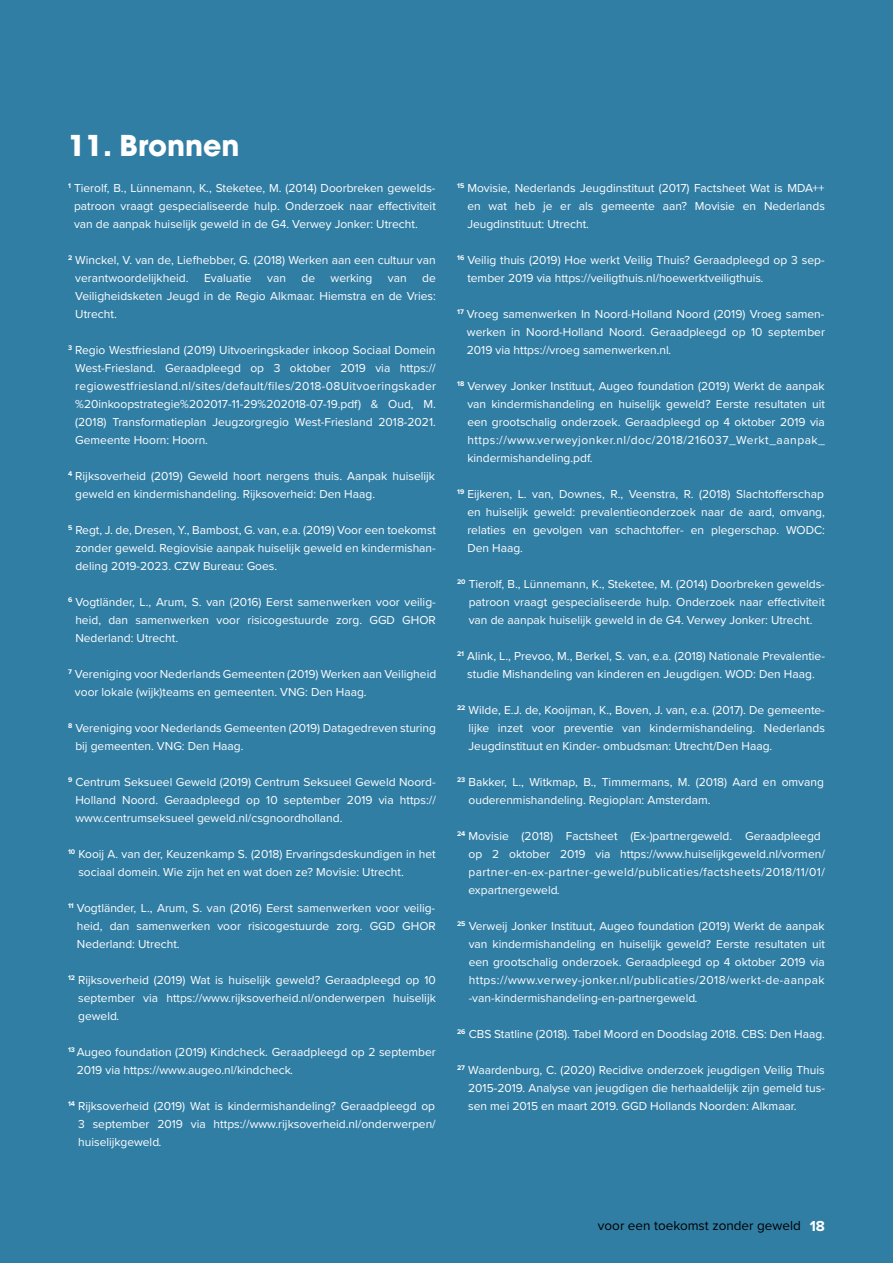
<style>
.page{position:relative;width:893px;height:1263px;background:#317ea5}
.page>*{position:absolute;margin:0;border:0;box-sizing:border-box;transform-origin:0 0}
.t1{font:700 28.5px "ITC Avant Garde Pro";color:#fff}
.t2{font:13.5px "Proxima Nova";color:#000}
.t3{font:12px/18px "Proxima Nova";color:#fff;text-align:justify}
.s1{font-style:italic}
.s2{font-weight:700;font-size:15px;color:#fff}
</style>
<div class="page">
<h1 class="t1" style="left:68px;top:126px;width:173px">11. Bronnen</h1>
<p class="t3" style="left:74px;top:179px;width:363px;text-indent:-6px"><sup>1</sup> Tierolf, B., Lünnemann, K., Steketee, M. (2014) Doorbreken gewelds&shy;patroon vraagt gespecialiseerde hulp. Onderzoek naar effectiviteit van de aanpak huiselijk geweld in de G4. Verwey Jonker: Utrecht.</p>
<p class="t3" style="left:75px;top:251px;width:362px;text-indent:-7px"><sup>2</sup> Winckel, V. van de, Liefhebber, G. (2018) Werken aan een cultuur van verantwoordelijkheid.</p>
<p class="t3" style="left:75px;top:269px;width:362px;text-indent:347px">de Veiligheidsketen Jeugd in de Regio Alkmaar. Hiemstra en de Vries:<br>Utrecht.</p>
<p class="t3" style="left:75px;top:341px;width:362px;text-indent:-7px"><sup>3</sup> Regio Westfriesland (2019) Uitvoeringskader inkoop Sociaal Domein West-Friesland. Geraadpleegd op 3 oktober 2019 via https:// regiowestfriesland.nl/sites/default/files/2018-08Uitvoeringskader %20inkoopstrategie%202017-11-29%202018-07-19.pdf) &amp; Oud, M. (2018) Transformatieplan Jeugzorgregio West-Friesland 2018-2021.<br>Gemeente Hoorn: Hoorn.</p>
<p class="t3" style="left:75px;top:467px;width:361px;text-indent:-7px"><sup>4</sup> Rijksoverheid (2019) Geweld hoort nergens thuis. Aanpak huiselijk geweld en kindermishandeling. Rijksoverheid: Den Haag.</p>
<p class="t3" style="left:75px;top:521px;width:362px;text-indent:-7px"><sup>5</sup> Regt, J. de, Dresen, Y., Bambost, G. van, e.a. (2019) Voor een toekomst zonder geweld. Regiovisie aanpak huiselijk geweld en kindermishan&shy;deling 2019-2023. CZW Bureau: Goes.</p>
<p class="t3" style="left:75px;top:593px;width:362px;text-indent:-7px"><sup>6</sup> Vogtländer, L., Arum, S. van (2016) Eerst samenwerken voor veilig&shy;heid, dan samenwerken voor risicogestuurde zorg. GGD GHOR Nederland: Utrecht.</p>
<p class="t3" style="left:75px;top:665px;width:363px;text-indent:-7px"><sup>7</sup> Vereniging voor Nederlands Gemeenten (2019) Werken aan Veiligheid voor lokale (wijk)teams en gemeenten. VNG: Den Haag.</p>
<p class="t3" style="left:75px;top:719px;width:362px;text-indent:-7px"><sup>8</sup> Vereniging voor Nederlands Gemeenten (2019) Datagedreven sturing bij gemeenten. VNG: Den Haag.</p>
<p class="t3" style="left:75px;top:773px;width:362px;text-indent:-7px"><sup>9</sup> Centrum Seksueel Geweld (2019) Centrum Seksueel Geweld Noord-Holland Noord. Geraadpleegd op 10 september 2019 via https:// www.centrumseksueel geweld.nl/csgnoordholland.</p>
<p class="t3" style="left:78px;top:845px;width:359px;text-indent:-10px"><sup>10</sup> Kooij A. van der, Keuzenkamp S. (2018) Ervaringsdeskundigen in het sociaal domein. Wie zijn het en wat doen ze? Movisie: Utrecht.</p>
<p class="t3" style="left:77px;top:899px;width:360px;text-indent:-9px"><sup>11</sup> Vogtländer, L., Arum, S. van (2016) Eerst samenwerken voor veilig&shy;heid, dan samenwerken voor risicogestuurde zorg. GGD GHOR Nederland: Utrecht.</p>
<p class="t3" style="left:78px;top:971px;width:359px;text-indent:-10px"><sup>12</sup> Rijksoverheid (2019) Wat is huiselijk geweld? Geraadpleegd op 10 september via https://www.rijksoverheid.nl/onderwerpen huiselijk geweld<span class="s1">.</span></p>
<p class="t3" style="left:77px;top:1043px;width:361px;text-indent:-9px"><sup>13</sup> Augeo foundation (2019) Kindcheck. Geraadpleegd op 2 september<br>2019 via https://www.augeo.nl/kindcheck<span class="s1">.</span></p>
<p class="t3" style="left:78px;top:1097px;width:359px;text-indent:-10px"><sup>14</sup> Rijksoverheid (2019) Wat is kindermishandeling? Geraadpleegd op 3 september 2019 via https://www.rijksoverheid.nl/onderwerpen/ huiselijkgeweld<span class="s1">.</span></p>
<p class="t3" style="left:204px;top:269px;width:49px">Evaluatie</p>
<p class="t3" style="left:267px;top:269px;width:20px">van</p>
<p class="t3" style="left:301px;top:269px;width:15px">de</p>
<p class="t3" style="left:331px;top:269px;width:43px">werking</p>
<p class="t3" style="left:388px;top:269px;width:20px">van</p>
<p class="t3" style="left:467px;top:179px;width:359px;text-indent:-10px"><sup>15</sup> Movisie, Nederlands Jeugdinstituut (2017) Factsheet Wat is MDA++ en wat heb je er als gemeente aan? Movisie en Nederlands Jeugdinstituut: Utrecht.</p>
<p class="t3" style="left:467px;top:251px;width:359px;text-indent:-10px"><sup>16</sup> Veilig thuis (2019) Hoe werkt Veilig Thuis? Geraadpleegd op 3 sep&shy;tember 2019 via https://veiligthuis.nl/hoewerktveiligthuis<span class="s1">.</span></p>
<p class="t3" style="left:467px;top:305px;width:360px;text-indent:-10px"><sup>17</sup> Vroeg samenwerken In Noord-Holland Noord (2019) Vroeg samen&shy;werken in Noord-Holland Noord. Geraadpleegd op 10 september 2019 via https://vroeg samenwerken.nl<span class="s1">.</span></p>
<p class="t3" style="left:467px;top:377px;width:359px;text-indent:-10px"><sup>18</sup> Verwey Jonker Instituut, Augeo foundation (2019) Werkt de aanpak van kindermishandeling en huiselijk geweld? Eerste resultaten uit een grootschalig onderzoek. Geraadpleegd op 4 oktober 2019 via https://www.verweyjonker.nl/doc/2018/216037_Werkt_aanpak_ kindermishandeling.pdf.</p>
<p class="t3" style="left:467px;top:485px;width:359px;text-indent:-10px"><sup>19</sup> Eijkeren, L. van, Downes, R., Veenstra, R. (2018) Slachtofferschap en huiselijk geweld: prevalentieonderzoek naar de aard, omvang, relaties en gevolgen van schachtoffer- en plegerschap. WODC:<br>Den Haag.</p>
<p class="t3" style="left:469px;top:575px;width:358px;text-indent:-12px"><sup>20</sup> Tierolf, B., Lünnemann, K., Steketee, M. (2014) Doorbreken gewelds&shy;patroon vraagt gespecialiseerde hulp. Onderzoek naar effectiviteit van de aanpak huiselijk geweld in de G4. Verwey Jonker: Utrecht.</p>
<p class="t3" style="left:457px;top:647px;width:369px;text-align:center"><sup>21</sup> Alink, L., Prevoo, M., Berkel, S. van, e.a. (2018) Nationale Prevalentie&shy;studie Mishandeling van kinderen en Jeugdigen. WOD: Den Haag.</p>
<p class="t3" style="left:469px;top:701px;width:358px;text-indent:-11px"><sup>22</sup> Wilde, E.J. de, Kooijman, K., Boven, J. van, e.a. (2017). De gemeente&shy;lijke inzet voor preventie van kindermishandeling. Nederlands Jeugdinstituut en Kinder- ombudsman: Utrecht/Den Haag.</p>
<p class="t3" style="left:468px;top:773px;width:357px;text-indent:-11px"><sup>23</sup> Bakker, L., Witkmap, B., Timmermans, M. (2018) Aard en omvang ouderenmishandeling. Regioplan: Amsterdam.</p>
<p class="t3" style="left:469px;top:827px;width:358px;text-align:left;text-indent:-11px"><sup>24</sup> Movisie (2018) Factsheet (Ex-)partnergeweld. Geraadpleegd op 2 oktober 2019 via https://www.huiselijkgeweld.nl/vormen/ partner-en-ex-partner-geweld/publicaties/factsheets/2018/11/01/ expartnergeweld<span class="s1">.</span></p>
<p class="t3" style="left:469px;top:917px;width:358px;text-indent:-12px"><sup>25</sup> Verweij Jonker Instituut, Augeo foundation (2019) Werkt de aanpak van kindermishandeling en huiselijk geweld? Eerste resultaten uit een grootschalig onderzoek. Geraadpleegd op 4 oktober 2019 via https://www.verwey-jonker.nl/publicaties/2018/werkt-de-aanpak -van-kindermishandeling-en-partnergeweld<span class="s1">.</span></p>
<p class="t3" style="left:457px;top:1025px;width:369px"><sup>26</sup> CBS Statline (2018). Tabel Moord en Doodslag 2018. CBS: Den Haag.</p>
<p class="t3" style="left:468px;top:1061px;width:358px;text-indent:-11px"><sup>27</sup> Waardenburg, C. (2020) Recidive onderzoek jeugdigen Veilig Thuis 2015-2019. Analyse van jeugdigen die herhaaldelijk zijn gemeld tus&shy;sen mei 2015 en maart 2019. GGD Hollands Noorden: Alkmaar.</p>
<p class="t2" style="left:598px;top:1216px;width:228px">voor een toekomst zonder geweld <span class="s2">18</span></p>
</div>
